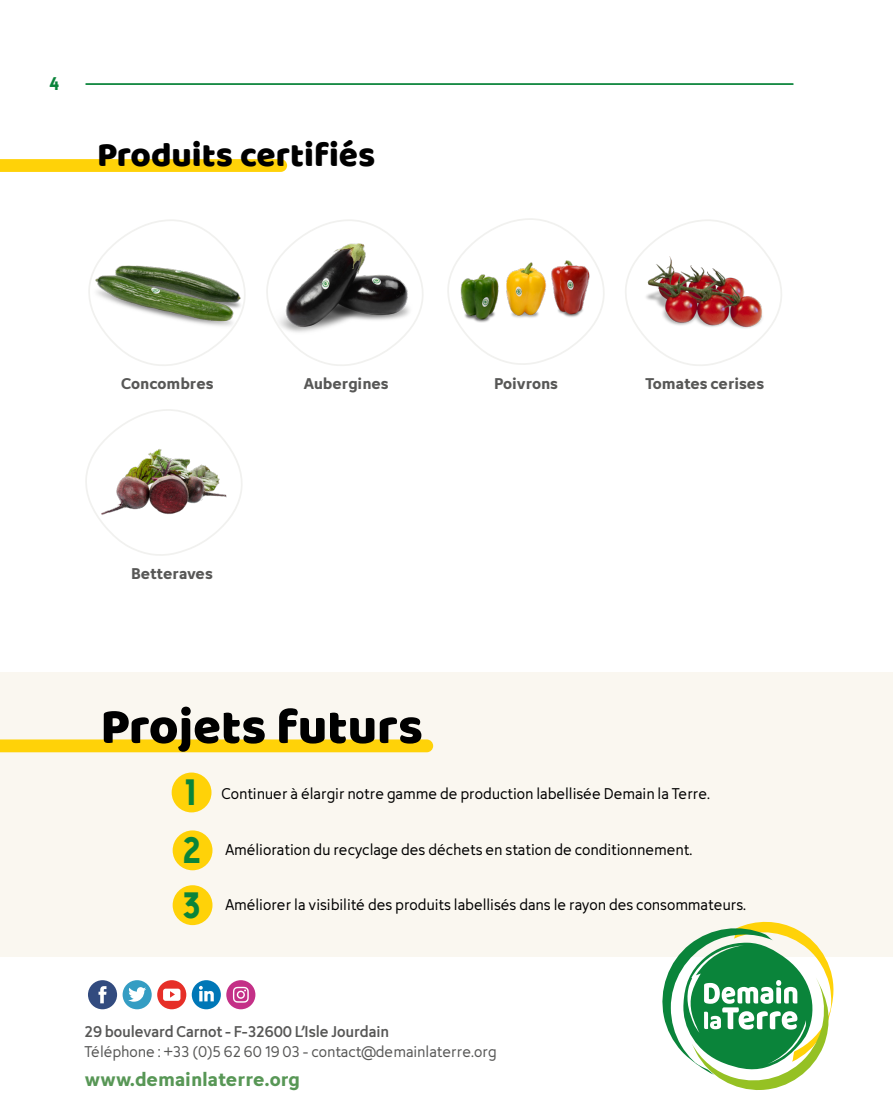
<style>
.page{position:relative;width:893px;height:1117px;background:#fff}
.page>*{position:absolute;margin:0;border:0;box-sizing:border-box;transform-origin:0 0}
.t1{font:50.75px "Baloo Bhai";color:#000}
.t2{font:35px "Baloo Bhai";color:#000}
.t3{font:35px "Hansief";color:#0a843a}
.t4{font:700 19.25px "Avancement 2020";color:#589756}
.t5{font:17.5px "Hansief";color:#0a843a}
.t6{font:15.75px "Avancement 2020";color:#000}
.t7{font:700 15.75px "Avancement 2020";color:#575756}
.t8{font:15.75px "Avancement 2020";color:#575756}
.t9{font:500 15.75px "Avancement 2020";color:#575756}
</style>
<div class="page">
<hr style="left:86px;top:83px;width:707px;height:2px;background:#0a843a">
<svg style="left:0;top:159px;width:287px;height:13px;background:#ffd20c"></svg>
<svg style="left:88px;top:980px;width:29px;height:29px"></svg>
<svg style="left:192px;top:980px;width:63px;height:29px"></svg>
<svg style="left:123px;top:980px;width:63px;height:29px"></svg>
<div style="left:0;top:672px;width:893px;height:285px;background:#faf7f0"></div>
<svg style="left:0;top:739px;width:433px;height:13px;background:#fed311"></svg>
<svg style="left:88px;top:219px;width:158px;height:147px"></svg>
<svg style="left:266px;top:219px;width:157px;height:147px"></svg>
<svg style="left:625px;top:219px;width:157px;height:147px"></svg>
<svg style="left:662px;top:921px;width:172px;height:169px"></svg>
<div style="left:172px;top:772px;width:39px;height:40px;background:#ffd208;border-radius:50%"></div>
<div style="left:173px;top:885px;width:39px;height:39px;background:#ffd208;border-radius:50%"></div>
<div style="left:173px;top:830px;width:39px;height:40px;background:#ffd208;border-radius:50%"></div>
<svg style="left:85px;top:409px;width:157px;height:147px"></svg>
<svg style="left:447px;top:218px;width:158px;height:147px"></svg>
<p class="t5" style="left:50px;top:73px;width:11px">4</p>
<h2 class="t2" style="left:97px;top:133px;width:280px">Produits certifiés</h2>
<p class="t7" style="left:121px;top:369px;width:94px">Concombres</p>
<p class="t7" style="left:304px;top:369px;width:86px">Aubergines</p>
<p class="t7" style="left:494px;top:369px;width:65px">Poivrons</p>
<p class="t7" style="left:645px;top:369px;width:120px">Tomates cerises</p>
<p class="t7" style="left:131px;top:559px;width:83px">Betteraves</p>
<h1 class="t1" style="left:100px;top:695px;width:324px">Projets futurs</h1>
<h2 class="t3" style="left:182px;top:770px;width:20px">1</h2>
<p class="t6" style="left:221px;top:781px;width:490px">Continuer à élargir notre gamme de production labellisée Demain la Terre.</p>
<h2 class="t3" style="left:183px;top:828px;width:20px">2</h2>
<p class="t6" style="left:225px;top:837px;width:468px">Amélioration du recyclage des déchets en station de conditionnement.</p>
<h2 class="t3" style="left:183px;top:882px;width:20px">3</h2>
<p class="t6" style="left:225px;top:893px;width:522px">Améliorer la visibilité des produits labellisés dans le rayon des consommateurs.</p>
<p class="t9" style="left:85px;top:1020px;width:306px">29 boulevard Carnot - F-32600 L’Isle Jourdain</p>
<p class="t8" style="left:85px;top:1039px;width:413px">Téléphone : +33 (0)5 62 60 19 03 - contact@demainlaterre.org</p>
<p class="t4" style="left:85px;top:1062px;width:217px">www.demainlaterre.org</p>
</div>
